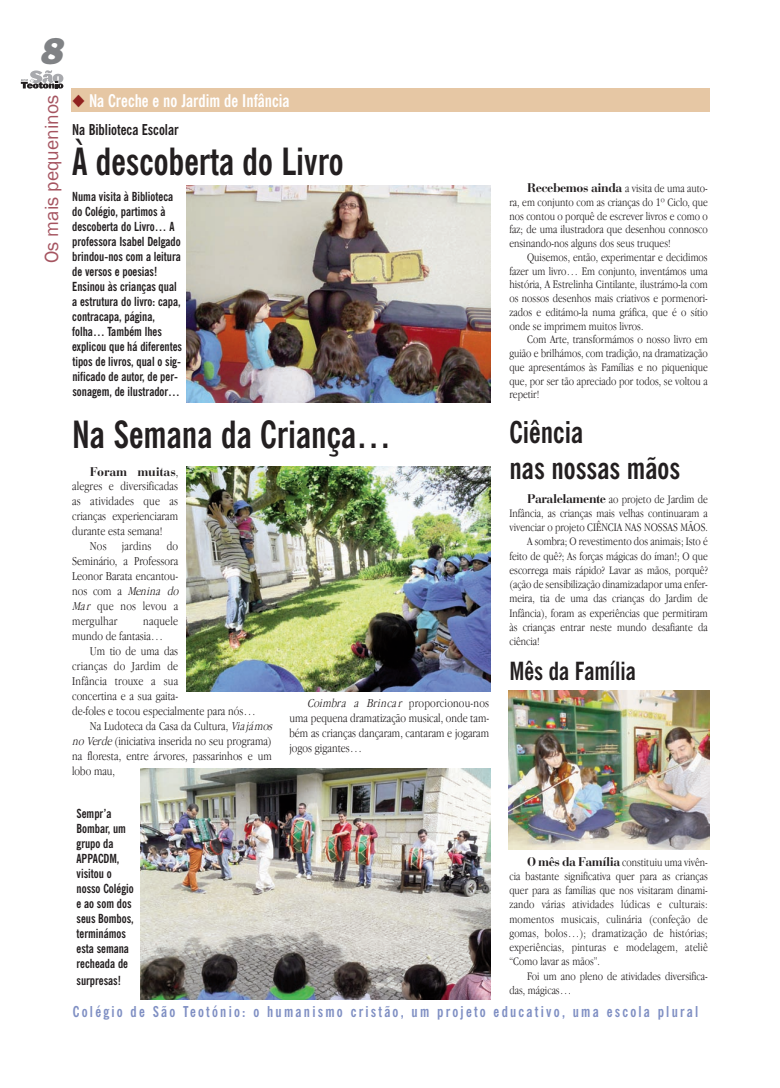
<style>
.page{position:relative;width:780px;height:1088px;background:#fff}
.page>*{position:absolute;margin:0;border:0;box-sizing:border-box;transform-origin:0 0}
.t1{font:700 condensed 37.5px "News Gothic BT";color:#231f20;scale:.94 1}
.t2{font:italic 800 37.5px "Franklin Gothic";color:#808285}
.t3{font:700 condensed 30px/36px "News Gothic BT";color:#231f20;scale:.94 1}
.t4{font:700 condensed 25px "News Gothic BT";color:#231f20;scale:.94 1}
.t5{font:19.5px "Franklin Gothic";color:#a55460}
.t6{font:700 condensed 17.5px "News Gothic BT";color:#fff;scale:.94 1}
.t7{font:700 condensed 15px "News Gothic BT";letter-spacing:.16em;color:#7f8fc3;scale:.94 1}
.t8{font:700 condensed 15px "News Gothic BT";color:#231f20;scale:.94 1}
.t9{font:300 12.5px/15px "Apple Garamond";color:#231f20;text-align:justify}
.t10{font:700 condensed 12.5px/15px "News Gothic BT";color:#231f20;scale:.94 1}
.t11{font:700 12.5px "Bauer Bodoni";letter-spacing:-.015em;color:#231f20}
.t12{font:300 11.88px/13.8px "Apple Garamond";color:#231f20;text-align:justify}
.s1{color:#90211f}
.s2{font-family:"Apple Garamond";font-weight:300}
.s3{font-style:italic}
.s4{font-family:"Bauer Bodoni";font-weight:700;font-size:12.5px}
</style>
<div class="page">
<svg style="left:21px;top:70px;width:42px;height:19px"></svg>
<div style="left:71px;top:89px;width:638px;height:23px;background:#e6c7a4"></div>
<img style="left:187px;top:185px;width:303px;height:217px">
<img style="left:508px;top:690px;width:201px;height:160px">
<img style="left:141px;top:769px;width:349px;height:230px">
<img style="left:187px;top:466px;width:303px;height:226px">
<h1 class="t2" style="left:39px;top:29px;width:24px">8</h1>
<h3 class="t5" style="left:40px;top:263px;width:170px;rotate:-90deg">Os mais pequeninos</h3>
<h3 class="t6" style="left:72px;top:94px;width:233px"><span class="s1">◆</span> Na Creche e no Jardim de Infância</h3>
<p class="t8" style="left:72px;top:124px;width:115px">Na Biblioteca Escolar</p>
<h1 class="t1" style="left:72px;top:148px;width:290px">À descoberta do Livro</h1>
<p class="t10" style="left:72px;top:190px;width:118px">Numa visita à Biblioteca do Colégio, partimos à descoberta do Livro… A professora Isabel Delgado brindou-nos com a leitura de versos e poesias!<br>Ensinou às crianças qual a estrutura do livro: capa, contracapa, página, folha… Também lhes explicou que há diferentes tipos de livros, qual o sig&shy;nificado de autor, de per&shy;sonagem, de ilustrador…</p>
<h1 class="t1" style="left:72px;top:420px;width:341px">Na Semana da Criança…</h1>
<p class="t11" style="left:90px;top:467px;width:90px">Foram muitas<span class="s2">,</span></p>
<p class="t9" style="left:72px;top:480px;width:108px">alegres e diversificadas as atividades que as crianças experienciaram durante esta semana!</p>
<p class="t9" style="left:72px;top:540px;width:110px;text-align:left;text-indent:18px">Nos jardins do<br>Seminário, a Professora<br>Leonor Barata encantou&shy;nos com a <span class="s3">Menina do<br>Mar</span> que nos levou a mergulhar</p>
<p class="t9" style="left:72px;top:615px;width:108px;text-indent:71px">naquele mundo de fantasia…</p>
<p class="t9" style="left:90px;top:645px;width:90px">Um tio de uma das</p>
<p class="t9" style="left:72px;top:660px;width:108px">crianças do Jardim de</p>
<p class="t9" style="left:72px;top:675px;width:108px">Infância trouxe a sua</p>
<p class="t9" style="left:72px;top:690px;width:108px">concertina e a sua gaita-</p>
<p class="t9" style="left:72px;top:705px;width:185px">de-foles e tocou especialmente para nós…</p>
<p class="t9" style="left:90px;top:720px;width:186px">Na Ludoteca da Casa da Cultura, <span class="s3">Viajámos</span></p>
<p class="t9" style="left:72px;top:735px;width:201px"><span class="s3">no Verde</span>(iniciativa inserida no seu programa)</p>
<p class="t9" style="left:72px;top:750px;width:201px">na floresta, entre árvores, passarinhos e um</p>
<p class="t9" style="left:72px;top:765px;width:44px">lobo mau,</p>
<p class="t10" style="left:76px;top:807px;width:62px">Sempr’a<br>Bombar, um grupo da<br>APPACDM, visitou o nosso Colégio e ao som dos seus Bombos, terminámos esta semana recheada de</p>
<p class="t10" style="left:76px;top:974px;width:49px">surpresas!</p>
<p class="t9" style="left:289px;top:696px;width:201px;text-indent:18px"><span class="s3">Coimbra a Brincar</span> proporcionou-nos uma pequena dramatização musical, onde tam&shy;bém as crianças dançaram, cantaram e jogaram jogos gigantes…</p>
<p class="t12" style="left:509px;top:182px;width:200px;text-indent:18px"><span class="s4">Recebemos ainda</span> a visita de uma auto&shy;ra, em conjunto com as crianças do 1º Ciclo, que nos contou o porquê de escrever livros e como o faz; de uma ilustradora que desenhou connosco ensinando-nos alguns dos seus truques!</p>
<p class="t12" style="left:509px;top:251px;width:200px;text-indent:18px">Quisemos, então, experimentar e decidimos fazer um livro… Em conjunto, inventámos uma história, A Estrelinha Cintilante, ilustrámo-la com os nossos desenhos mais criativos e pormenori&shy;zados e editámo-la numa gráfica, que é o sítio onde se imprimem muitos livros.</p>
<p class="t12" style="left:509px;top:334px;width:200px;text-indent:18px">Com Arte, transformámos o nosso livro em guião e brilhámos, com tradição, na dramatização que apresentámos às Famílias e no piquenique que, por ser tão apreciado por todos, se voltou a repetir!</p>
<h2 class="t3" style="left:509px;top:417px;width:183px">Ciência<br>nas nossas mãos</h2>
<p class="t12" style="left:527px;top:493px;width:182px"><span class="s4">Paralelamente</span> ao projeto de Jardim de</p>
<p class="t12" style="left:509px;top:507px;width:200px">Infância, as crianças mais velhas continuaram a</p>
<p class="t12" style="left:509px;top:521px;width:200px">vivenciar o projeto CIÊNCIA NAS NOSSAS MÃOS.</p>
<p class="t12" style="left:527px;top:536px;width:182px">A sombra; O revestimento dos animais; Isto é</p>
<p class="t12" style="left:509px;top:550px;width:200px">feito de quê?; As forças mágicas do íman!; O que</p>
<p class="t12" style="left:509px;top:564px;width:200px">escorrega mais rápido? Lavar as mãos, porquê?</p>
<p class="t12" style="left:509px;top:578px;width:200px">(ação de sensibilização dinamizadapor uma enfer-</p>
<p class="t12" style="left:509px;top:593px;width:200px">meira, tia de uma das crianças do Jardim de</p>
<p class="t12" style="left:509px;top:607px;width:200px">Infância), foram as experiências que permitiram</p>
<p class="t12" style="left:509px;top:621px;width:200px">às crianças entrar neste mundo desafiante da</p>
<p class="t12" style="left:509px;top:635px;width:32px">ciência!</p>
<h3 class="t4" style="left:509px;top:661px;width:136px">Mês da Família</h3>
<p class="t12" style="left:509px;top:855px;width:200px;line-height:14.2px;text-indent:18px"><span class="s4">O mês da Família</span>constituiu uma vivên&shy;cia bastante significativa quer para as crianças quer para as famílias que nos visitaram dinami&shy;zando várias atividades lúdicas e culturais: momentos musicais, culinária (confeção de gomas, bolos…); dramatização de histórias; experiências, pinturas e modelagem, ateliê “Como lavar as mãos”.</p>
<p class="t12" style="left:509px;top:969px;width:200px;line-height:14.2px;text-indent:18px">Foi um ano pleno de atividades diversifica&shy;das, mágicas…</p>
<p class="t7" style="left:73px;top:1006px;width:667px">Colégio de São Teotónio: o humanismo cristão, um projeto educativo, uma escola plural</p>
</div>
